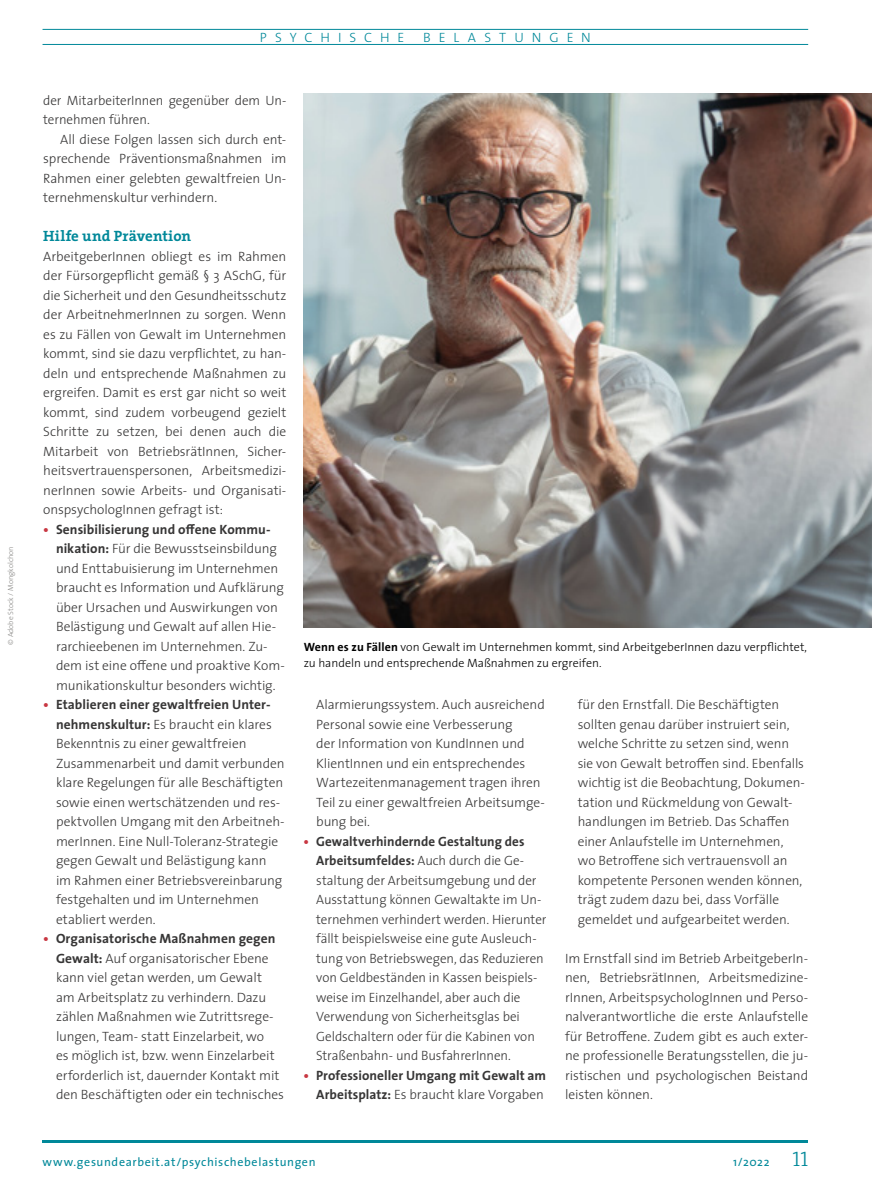
<style>
.page{position:relative;width:872px;height:1191px;background:#fff}
.page>*{position:absolute;margin:0;border:0;box-sizing:border-box;transform-origin:0 0}
.t1{font:700 15px "The Serif";color:#089}
.t2{font:300 13.5px/19.5px "The Sans";letter-spacing:-.005em;color:#373636}
.t3{font:700 13.5px/19.5px "The Sans";letter-spacing:.005em;color:#373636;text-align:right}
.t4{font:300 13.5px "The Sans";letter-spacing:.59em;color:#089}
.t5{font:300 12px/16.5px "The Sans";color:#000}
.t6{font:12px "The Sans";letter-spacing:.05em;color:#089}
.t7{font:300 7.5px "The Sans";color:#898886}
.s1{font-weight:700;color:#c83742}
.s2{font-weight:700}
.s3{color:#c83742}
.s4{font-weight:300}
.s5{font-family:"The Serif Light Caps";font-size:21px}
</style>
<div class="page">
<hr style="left:43px;top:1140px;width:765px;height:2px;background:#089">
<hr style="left:43px;top:29px;width:765px;height:1px;background:#089">
<hr style="left:43px;top:44px;width:765px;height:1px;background:#089">
<img style="left:303px;top:94px;width:569px;height:533px">
<p class="t7" style="left:4px;top:644px;width:100px;rotate:-90deg">© Adobe Stock / Mongkolchon</p>
<p class="t4" style="left:260px;top:26px;width:146px">PSYCHISCHE</p>
<p class="t4" style="left:423px;top:26px;width:169px">BELASTUNGEN</p>
<p class="t2" style="left:43px;top:90px;width:245px">der MitarbeiterInnen gegenüber dem Un&shy;ternehmen führen.</p>
<p class="t2" style="left:43px;top:129px;width:245px;text-align:justify;text-indent:17px">All diese Folgen lassen sich durch ent&shy;sprechende Präventionsmaßnahmen im Rahmen einer gelebten gewaltfreien Un&shy;ternehmenskultur verhindern.</p>
<p class="t1" style="left:43px;top:223px;width:149px">Hilfe und Prävention</p>
<p class="t2" style="left:43px;top:246px;width:245px;text-align:justify">ArbeitgeberInnen obliegt es im Rahmen der Fürsorgepflicht gemäß § 3 ASchG, für die Sicherheit und den Gesundheitsschutz der ArbeitnehmerInnen zu sorgen. Wenn es zu Fällen von Gewalt im Unternehmen kommt, sind sie dazu verpflichtet, zu han&shy;deln und entsprechende Maßnahmen zu ergreifen. Damit es erst gar nicht so weit kommt, sind zudem vorbeugend gezielt Schritte zu setzen, bei denen auch die Mitarbeit von BetriebsrätInnen, Sicher&shy;heitsvertrauenspersonen, Arbeitsmedizi&shy;nerInnen sowie Arbeits- und Organisati&shy;onspsychologInnen gefragt ist:</p>
<p class="t2" style="left:56px;top:519px;width:230px;text-indent:-13px"><span class="s1">•</span> <span class="s2">Sensibilisierung und offene Kommu&shy;nikation:</span> Für die Bewusstseinsbildung und Enttabuisierung im Unternehmen braucht es Information und Aufklärung über Ursachen und Auswirkungen von Belästigung und Gewalt auf allen Hie&shy;rarchieebenen im Unternehmen. Zu&shy;dem ist eine offene und proaktive Kom&shy;munikationskultur besonders wichtig.</p>
<p class="t2" style="left:56px;top:694px;width:230px;text-indent:-13px"><span class="s1">•</span> <span class="s2">Etablieren einer gewaltfreien Unter&shy;nehmenskultur:</span> Es braucht ein klares Bekenntnis zu einer gewaltfreien Zusammenarbeit und damit verbunden klare Regelungen für alle Beschäftigten sowie einen wertschätzenden und res&shy;pektvollen Umgang mit den Arbeitneh&shy;merInnen. Eine Null-Toleranz-Strategie gegen Gewalt und Belästigung kann im Rahmen einer Betriebsvereinbarung festgehalten und im Unternehmen etabliert werden.</p>
<p class="t2" style="left:56px;top:928px;width:230px;text-indent:-13px"><span class="s1">•</span> <span class="s2">Organisatorische Maßnahmen gegen Gewalt:</span> Auf organisatorischer Ebene kann viel getan werden, um Gewalt am Arbeitsplatz zu verhindern. Dazu zählen Maßnahmen wie Zutrittsrege&shy;lungen, Team- statt Einzelarbeit, wo<br>es möglich ist, bzw. wenn Einzelarbeit erforderlich ist, dauernder Kontakt mit den Beschäftigten oder ein technisches</p>
<p class="t5" style="left:304px;top:638px;width:505px"><span class="s2">Wenn es zu Fällen</span> von Gewalt im Unternehmen kommt, sind ArbeitgeberInnen dazu verpflichtet, zu handeln und entsprechende Maßnahmen zu ergreifen.</p>
<p class="t2" style="left:316px;top:694px;width:230px">Alarmierungssystem. Auch ausreichend Personal sowie eine Verbesserung<br>der Information von KundInnen und KlientInnen und ein entsprechendes Wartezeitenmanagement tragen ihren Teil zu einer gewaltfreien Arbeitsumge&shy;bung bei.</p>
<p class="t2" style="left:316px;top:831px;width:232px;text-indent:-13px"><span class="s1">•</span> <span class="s2">Gewaltverhindernde Gestaltung des Arbeitsumfeldes:</span> Auch durch die Ge&shy;staltung der Arbeitsumgebung und der Ausstattung können Gewaltakte im Un&shy;ternehmen verhindert werden. Hierunter fällt beispielsweise eine gute Ausleuch&shy;tung von Betriebswegen, das Reduzieren von Geldbeständen in Kassen beispiels&shy;weise im Einzelhandel, aber auch die Verwendung von Sicherheitsglas bei Geldschaltern oder für die Kabinen von Straßenbahn- und BusfahrerInnen.</p>
<p class="t3" style="left:303px;top:1065px;width:244px"><span class="s3">•</span> Professioneller Umgang mit Gewalt am<br>Arbeitsplatz: <span class="s4">Es braucht klare Vorgaben</span></p>
<p class="t2" style="left:578px;top:694px;width:228px">für den Ernstfall. Die Beschäftigten sollten genau darüber instruiert sein, welche Schritte zu setzen sind, wenn sie von Gewalt betroffen sind. Ebenfalls wichtig ist die Beobachtung, Dokumen&shy;tation und Rückmeldung von Gewalt&shy;handlungen im Betrieb. Das Schaffen einer Anlaufstelle im Unternehmen,<br>wo Betroffene sich vertrauensvoll an kompetente Personen wenden können, trägt zudem dazu bei, dass Vorfälle gemeldet und aufgearbeitet werden.</p>
<p class="t2" style="left:565px;top:948px;width:245px;text-align:justify">Im Ernstfall sind im Betrieb ArbeitgeberIn&shy;nen, BetriebsrätInnen, Arbeitsmedizine&shy;rInnen, ArbeitspsychologInnen und Perso&shy;nalverantwortliche die erste Anlaufstelle für Betroffene. Zudem gibt es auch exter&shy;ne professionelle Beratungsstellen, die ju&shy;ristischen und psychologischen Beistand leisten können.</p>
<p class="t6" style="left:43px;top:1151px;width:274px">www.gesundearbeit.at/psychischebelastungen</p>
<p class="t6" style="left:733px;top:1151px;width:76px">1/2022 <span class="s5">11</span></p>
</div>
